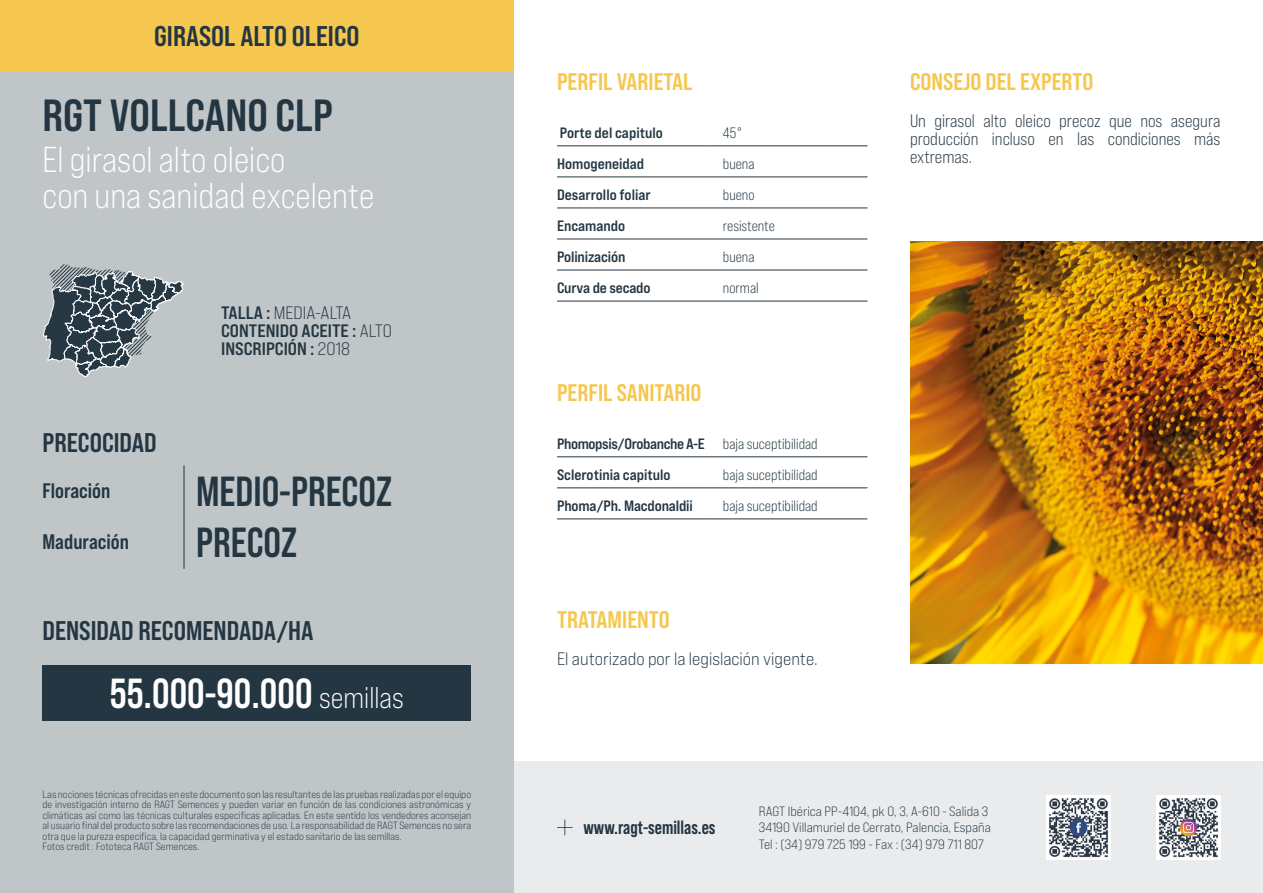
<style>
.page{position:relative;width:1263px;height:893px;background:#fff}
.page>*{position:absolute;margin:0;border:0;box-sizing:border-box;transform-origin:0 0}
.t1{font:45px "Bebas Neue Pro Sm E Bd";color:#233642}
.t2{font:42px "Bebas Neue Pro Sm E Bd";color:#fff;scale:.92 1}
.t3{font:42px "Bebas Neue Pro Sm E Bd";color:#233642;scale:.92 1}
.t4{font:36px "Bebas Neue Pro Exp Bk";color:#fff;scale:.92 1}
.t5{font:28.5px "Bebas Neue Pro Sm E Bd";color:#233642}
.t6{font:27px "Bebas Neue Pro Sm E Bd";color:#233642}
.t7{font:24px "Bebas Neue Pro Sm E Bd";color:#f5c74e}
.Your_Presentation_Ti{font:21px "Bebas Neue Pro Sm E Bd";color:#233642}
.t8{font:700 19.2px "Bebas Neue Pro";color:#233642}
.t9{font:18px/18px "Bebas Neue Pro Sm E Bk";color:#233642;text-align:justify}
.Your_Presentation_Ti-2{font:18px "Bebas Neue Pro Exp Bk";color:#233642}
.Your_Presentation_Ti-3{font:18px "Bebas Neue Pro Exp Bd";color:#233642}
.t10{font:15px "Bebas Neue Pro Exp Bd";color:#233642}
.t11{font:15px "Bebas Neue Pro Sm E Bk";color:#233642}
.t12{font:15px "Bebas Neue Pro Exp Bd";letter-spacing:-.025em;color:#233642}
.t13{font:13.5px/16.5px "Bebas Neue Pro Exp Bk";color:#233642}
.t14{font:10.5px/10.5px "Bebas Neue Pro Exp Bk";color:#233642;text-align:justify}
.s1{font-family:"Bebas Neue Pro Exp Bd"}
.s2{font-family:"Bebas Neue Pro Exp Bk"}
.s3{font-family:"Bebas Neue Pro Exp Bk";font-size:30px}
</style>
<div class="page">
<div style="left:0;top:0;width:514px;height:73px;background:#f5c74e"></div>
<div style="left:514px;top:762px;width:749px;height:131px;background:#eaebed"></div>
<div style="left:0;top:73px;width:514px;height:820px;background:#c0c5c8"></div>
<svg style="left:43px;top:264px;width:141px;height:114px"></svg>
<hr style="left:184px;top:465px;width:1px;height:104px;background:#233642">
<div style="left:43px;top:665px;width:428px;height:56px;background:#233642"></div>
<hr style="left:557px;top:457px;width:149px;height:1px;background:#233642">
<hr style="left:706px;top:457px;width:161px;height:1px;background:#233642">
<hr style="left:557px;top:488px;width:149px;height:1px;background:#233642">
<hr style="left:706px;top:488px;width:162px;height:1px;background:#233642">
<hr style="left:557px;top:519px;width:149px;height:1px;background:#233642">
<hr style="left:706px;top:519px;width:162px;height:1px;background:#233642">
<hr style="left:867px;top:488px;width:1px;height:31px;background:#fff">
<hr style="left:557px;top:146px;width:149px;height:1px;background:#233642">
<hr style="left:706px;top:146px;width:161px;height:1px;background:#233642">
<hr style="left:557px;top:177px;width:149px;height:1px;background:#233642">
<hr style="left:706px;top:177px;width:161px;height:1px;background:#233642">
<hr style="left:557px;top:208px;width:149px;height:1px;background:#233642">
<hr style="left:706px;top:208px;width:161px;height:1px;background:#233642">
<hr style="left:557px;top:239px;width:149px;height:1px;background:#233642">
<hr style="left:706px;top:239px;width:161px;height:1px;background:#233642">
<hr style="left:557px;top:270px;width:149px;height:1px;background:#233642">
<hr style="left:706px;top:270px;width:161px;height:1px;background:#233642">
<hr style="left:557px;top:301px;width:149px;height:1px;background:#233642">
<hr style="left:706px;top:301px;width:161px;height:1px;background:#233642">
<img style="left:910px;top:241px;width:353px;height:423px">
<svg style="left:557px;top:820px;width:16px;height:15px"></svg>
<img style="left:1046px;top:795px;width:64px;height:64px">
<img style="left:1157px;top:795px;width:63px;height:64px">
<p class="t5" style="left:154px;top:20px;width:207px">GIRASOL ALTO OLEICO</p>
<p class="t1" style="left:43px;top:89px;width:292px">RGT VOLLCANO CLP</p>
<p class="t4" style="left:43px;top:138px;width:266px">El girasol alto oleico</p>
<p class="t4" style="left:43px;top:174px;width:362px">con una sanidad excelente</p>
<p class="t6" style="left:43px;top:426px;width:116px">PRECOCIDAD</p>
<p class="Your_Presentation_Ti" style="left:43px;top:478px;width:69px">Floración</p>
<p class="Your_Presentation_Ti" style="left:43px;top:529px;width:88px">Maduración</p>
<p class="Your_Presentation_Ti-2" style="left:221px;top:301px;width:132px"><span class="s1">TALLA :</span> MEDIA-ALTA</p>
<p class="Your_Presentation_Ti-3" style="left:221px;top:319px;width:172px">CONTENIDO ACEITE : <span class="s2">ALTO</span></p>
<p class="Your_Presentation_Ti-3" style="left:221px;top:337px;width:130px">INSCRIPCIÓN : <span class="s2">2018</span></p>
<p class="t3" style="left:196px;top:467px;width:215px">MEDIO-PRECOZ</p>
<p class="t3" style="left:196px;top:518px;width:111px">PRECOZ</p>
<p class="t6" style="left:43px;top:615px;width:272px">DENSIDAD RECOMENDADA/HA</p>
<p class="t2" style="left:110px;top:668px;width:321px">55.000-90.000 <span class="s3">semillas</span></p>
<p class="t14" style="left:43px;top:789px;width:430px">Las nociones técnicas ofrecidas en este documento son las resultantes de las pruebas realizadas por el equipo de investigación interno de RAGT Semences y pueden variar en función de las condiciones astronómicas y climáticas así como las técnicas culturales especificas aplicadas. En este sentido los vendedores aconsejan al usuario final del producto sobre las recomendaciones de uso. La responsabilidad de RAGT Semences no sera otra que la pureza especifica, la capacidad germinativa y el estado sanitario de las semillas.</p>
<p class="t14" style="left:43px;top:841px;width:158px">Fotos credit : Fototeca RAGT Semences.</p>
<p class="t7" style="left:557px;top:67px;width:137px">PERFIL VARIETAL</p>
<p class="t7" style="left:910px;top:67px;width:185px">CONSEJO DEL EXPERTO</p>
<p class="t10" style="left:560px;top:123px;width:105px">Porte del capitulo</p>
<p class="t11" style="left:723px;top:124px;width:22px">45°</p>
<p class="t10" style="left:557px;top:154px;width:89px">Homogeneidad</p>
<p class="t11" style="left:723px;top:155px;width:33px">buena</p>
<p class="t10" style="left:557px;top:185px;width:95px">Desarrollo foliar</p>
<p class="t11" style="left:723px;top:186px;width:33px">bueno</p>
<p class="t10" style="left:557px;top:216px;width:70px">Encamando</p>
<p class="t11" style="left:723px;top:217px;width:54px">resistente</p>
<p class="t10" style="left:557px;top:247px;width:70px">Polinización</p>
<p class="t11" style="left:723px;top:248px;width:33px">buena</p>
<p class="t10" style="left:557px;top:278px;width:95px">Curva de secado</p>
<p class="t11" style="left:723px;top:279px;width:37px">normal</p>
<p class="t7" style="left:557px;top:378px;width:146px">PERFIL SANITARIO</p>
<p class="t12" style="left:557px;top:434px;width:149px">Phomopsis/Orobanche A-E</p>
<p class="t11" style="left:723px;top:435px;width:96px">baja suceptibilidad</p>
<p class="t10" style="left:557px;top:465px;width:115px">Sclerotinia capitulo</p>
<p class="t11" style="left:723px;top:466px;width:96px">baja suceptibilidad</p>
<p class="t10" style="left:557px;top:496px;width:137px">Phoma/Ph. Macdonaldii</p>
<p class="t11" style="left:723px;top:497px;width:96px">baja suceptibilidad</p>
<p class="t7" style="left:557px;top:605px;width:114px">TRATAMIENTO</p>
<p class="Your_Presentation_Ti-2" style="left:557px;top:648px;width:262px">El autorizado por la legislación vigente.</p>
<p class="t9" style="left:910px;top:112px;width:312px">Un girasol alto oleico precoz que nos asegura producción incluso en las condiciones más extremas.</p>
<p class="t8" style="left:583px;top:816px;width:133px">www.ragt-semillas.es</p>
<p class="t13" style="left:759px;top:802px;width:231px">RAGT Ibérica PP-4104, pk 0, 3, A-610 - Salida 3</p>
<p class="t13" style="left:759px;top:819px;width:233px">34190 Villamuriel de Cerrato, Palencia, España<br>Tel : (34) 979 725 199 - Fax : (34) 979 711 807</p>
</div>
